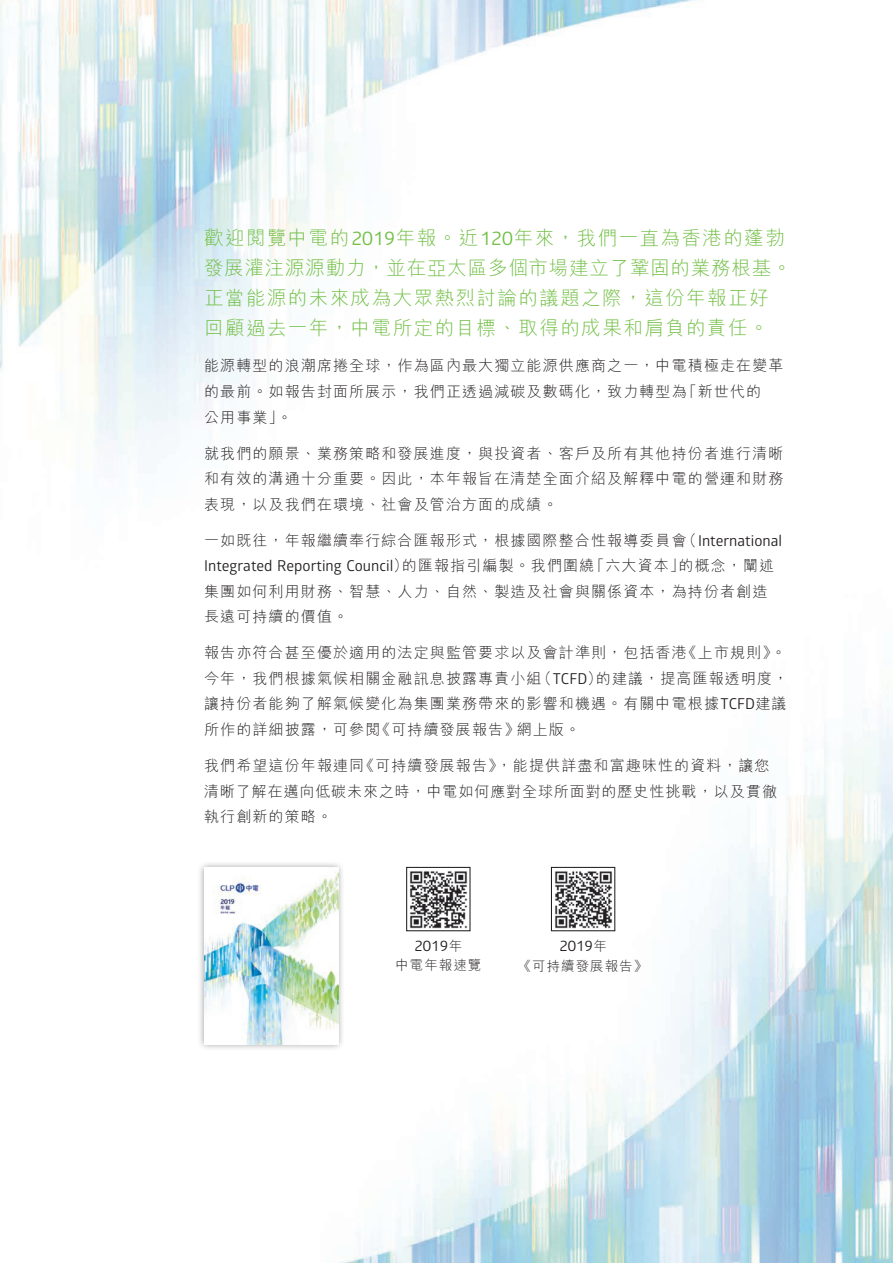
<style>
.page{position:relative;width:893px;height:1263px;background:#fff}
.page>*{position:absolute;margin:0;border:0;box-sizing:border-box;transform-origin:0 0}
.t1{font:300 19.5px/30px "M Hei HK";letter-spacing:.075em;color:#71bf44}
.t2{font:300 15px/25.5px "M Hei HK";letter-spacing:.075em;color:#231f20}
.t3{font:15px "Glober";color:#231f20}
.t4{font:300 13.5px "M Hei HK";letter-spacing:.075em;color:#231f20}
.s1{font-family:"Glober";font-weight:400}
.s2{font-family:"M Hei HK";font-weight:300}
.s3{font-family:"M Hei HK";font-weight:300;font-size:13.5px}
</style>
<div class="page">
<img style="left:0;top:0;width:893px;height:1263px">
<div style="left:197px;top:860px;width:148px;height:191px;background:#231f20;opacity:.45"></div>
<img style="left:204px;top:867px;width:134px;height:177px">
<div style="left:406px;top:867px;width:64px;height:64px;border:1px solid #231f20"></div>
<img style="left:408px;top:869px;width:60px;height:60px">
<div style="left:551px;top:867px;width:64px;height:64px;border:1px solid #231f20"></div>
<img style="left:553px;top:869px;width:60px;height:60px">
<h1 class="t1" style="left:204px;top:222px;width:589px">歡迎閱覽中電的<span class="s1">2019</span>年報。近<span class="s1">120</span>年來，我們一直為香港的蓬勃發展灌注源源動力，並在亞太區多個市場建立了鞏固的業務根基。正當能源的未來成為大眾熱烈討論的議題之際，這份年報正好回顧過去一年，中電所定的目標、取得的成果和肩負的責任。</h1>
<p class="t2" style="left:204px;top:353px;width:581px">能源轉型的浪潮席捲全球，作為區內最大獨立能源供應商之一，中電積極走在變革的最前。如報告封面所展示，我們正透過減碳及數碼化，致力轉型為「新世代的<br>公用事業」。</p>
<p class="t2" style="left:204px;top:440px;width:581px;text-align:justify">就我們的願景、業務策略和發展進度，與投資者、客戶及所有其他持份者進行清晰和有效的溝通十分重要。因此，本年報旨在清楚全面介紹及解釋中電的營運和財務表現，以及我們在環境、社會及管治方面的成績。</p>
<p class="t2" style="left:204px;top:527px;width:579px">一如既往，年報繼續奉行綜合匯報形式，根據國際整合性報導委員會（<span class="s1">International</span></p>
<p class="t3" style="left:204px;top:555px;width:572px">Integrated Reporting Council<span class="s2">）的匯報指引編製。我們圍繞「六大資本」的概念，闡述</span></p>
<p class="t2" style="left:204px;top:578px;width:565px">集團如何利用財務、智慧、人力、自然、製造及社會與關係資本，為持份者創造長遠可持續的價值。</p>
<p class="t2" style="left:204px;top:640px;width:586px">報告亦符合甚至優於適用的法定與監管要求以及會計準則，包括香港《上市規則》。今年，我們根據氣候相關金融訊息披露專責小組（<span class="s1">TCFD</span>）的建議，提高匯報透明度，讓持份者能夠了解氣候變化為集團業務帶來的影響和機遇。有關中電根據<span class="s1">TCFD</span>建議所作的詳細披露，可參閱《可持續發展報告》網上版。</p>
<p class="t2" style="left:204px;top:753px;width:575px">我們希望這份年報連同《可持續發展報告》，能提供詳盡和富趣味性的資料，讓您清晰了解在邁向低碳未來之時，中電如何應對全球所面對的歷史性挑戰，以及貫徹執行創新的策略。</p>
<p class="t3" style="left:415px;top:935px;width:49px">2019<span class="s3">年</span></p>
<p class="t4" style="left:395px;top:958px;width:88px">中電年報速覽</p>
<p class="t3" style="left:559px;top:935px;width:49px">2019<span class="s3">年</span></p>
<p class="t4" style="left:518px;top:959px;width:131px">《可持續發展報告》</p>
</div>
